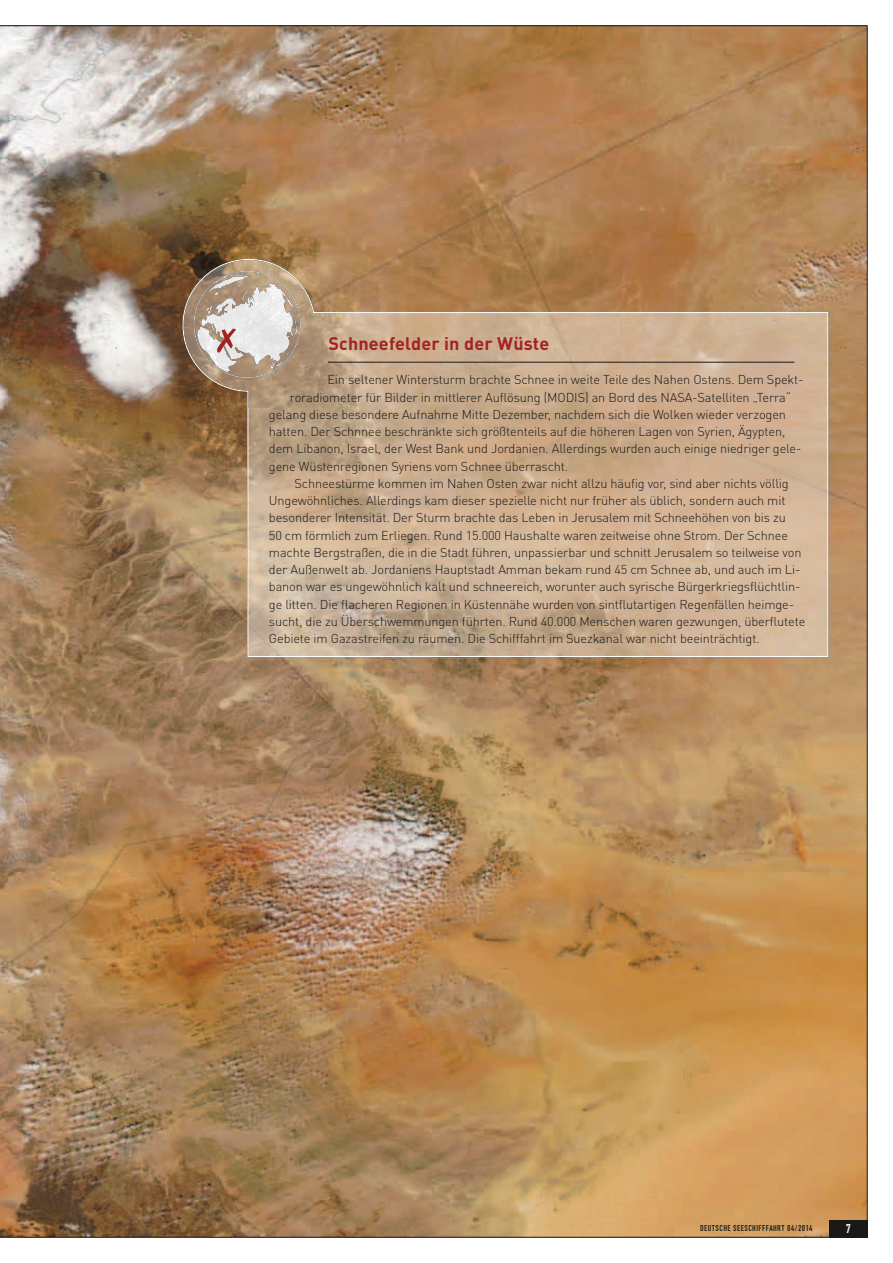
<style>
.page{position:relative;width:893px;height:1263px;background:#fff}
.page>*{position:absolute;margin:0;border:0;box-sizing:border-box;transform-origin:0 0}
.t1{font:700 18px "DIN Pro";letter-spacing:.01em;color:#a52222}
.t2{font:13.5px "Fette Eng D";color:#fff}
.t3{font:300 12.75px "DIN Pro";letter-spacing:-.01em;color:#1a1918}
.t4{font:9px "Fette Eng D";letter-spacing:.04em;color:#1a1918}
</style>
<div class="page">
<img style="left:0;top:26px;width:867px;height:1211px">
<h1 class="t1" style="left:328px;top:331px;width:222px">Schneefelder in der Wüste</h1>
<p class="t3" style="left:327px;top:371px;width:478px">Ein seltener Wintersturm brachte Schnee in weite Teile des Nahen Ostens. Dem Spekt-</p>
<p class="t3" style="left:290px;top:388px;width:502px">roradiometer für Bilder in mittlerer Auflösung (MODIS) an Bord des NASA-Satelliten „Terra“</p>
<p class="t3" style="left:269px;top:405px;width:519px">gelang diese besondere Aufnahme Mitte Dezember, nachdem sich die Wolken wieder verzogen</p>
<p class="t3" style="left:269px;top:423px;width:518px">hatten. Der Schnnee beschränkte sich größtenteils auf die höheren Lagen von Syrien, Ägypten,</p>
<p class="t3" style="left:269px;top:440px;width:534px">dem Libanon, Israel, der West Bank und Jordanien. Allerdings wurden auch einige niedriger gele-</p>
<p class="t3" style="left:269px;top:457px;width:301px">gene Wüstenregionen Syriens vom Schnee überrascht.</p>
<p class="t3" style="left:294px;top:474px;width:496px">Schneestürme kommen im Nahen Osten zwar nicht allzu häufig vor, sind aber nichts völlig</p>
<p class="t3" style="left:269px;top:492px;width:518px">Ungewöhnliches. Allerdings kam dieser spezielle nicht nur früher als üblich, sondern auch mit</p>
<p class="t3" style="left:269px;top:509px;width:518px">besonderer Intensität. Der Sturm brachte das Leben in Jerusalem mit Schneehöhen von bis zu</p>
<p class="t3" style="left:269px;top:526px;width:520px">50 cm förmlich zum Erliegen. Rund 15.000 Haushalte waren zeitweise ohne Strom. Der Schnee</p>
<p class="t3" style="left:269px;top:544px;width:534px">machte Bergstraßen, die in die Stadt führen, unpassierbar und schnitt Jerusalem so teilweise von</p>
<p class="t3" style="left:269px;top:561px;width:533px">der Außenwelt ab. Jordaniens Hauptstadt Amman bekam rund 45 cm Schnee ab, und auch im Li-</p>
<p class="t3" style="left:269px;top:578px;width:533px">banon war es ungewöhnlich kalt und schneereich, worunter auch syrische Bürgerkriegsflüchtlin-</p>
<p class="t3" style="left:269px;top:595px;width:527px">ge litten. Die flacheren Regionen in Küstennähe wurden von sintflutartigen Regenfällen heimge-</p>
<p class="t3" style="left:269px;top:613px;width:538px">sucht, die zu Überschwemmungen führten. Rund 40.000 Menschen waren gezwungen, überflutete</p>
<p class="t3" style="left:269px;top:630px;width:492px">Gebiete im Gazastreifen zu räumen. Die Schifffahrt im Suezkanal war nicht beeinträchtigt.</p>
<p class="t4" style="left:700px;top:1223px;width:114px">DEUTSCHE SEESCHIFFFAHRT 04/2014</p>
<p class="t2" style="left:846px;top:1221px;width:7px">7</p>
</div>
